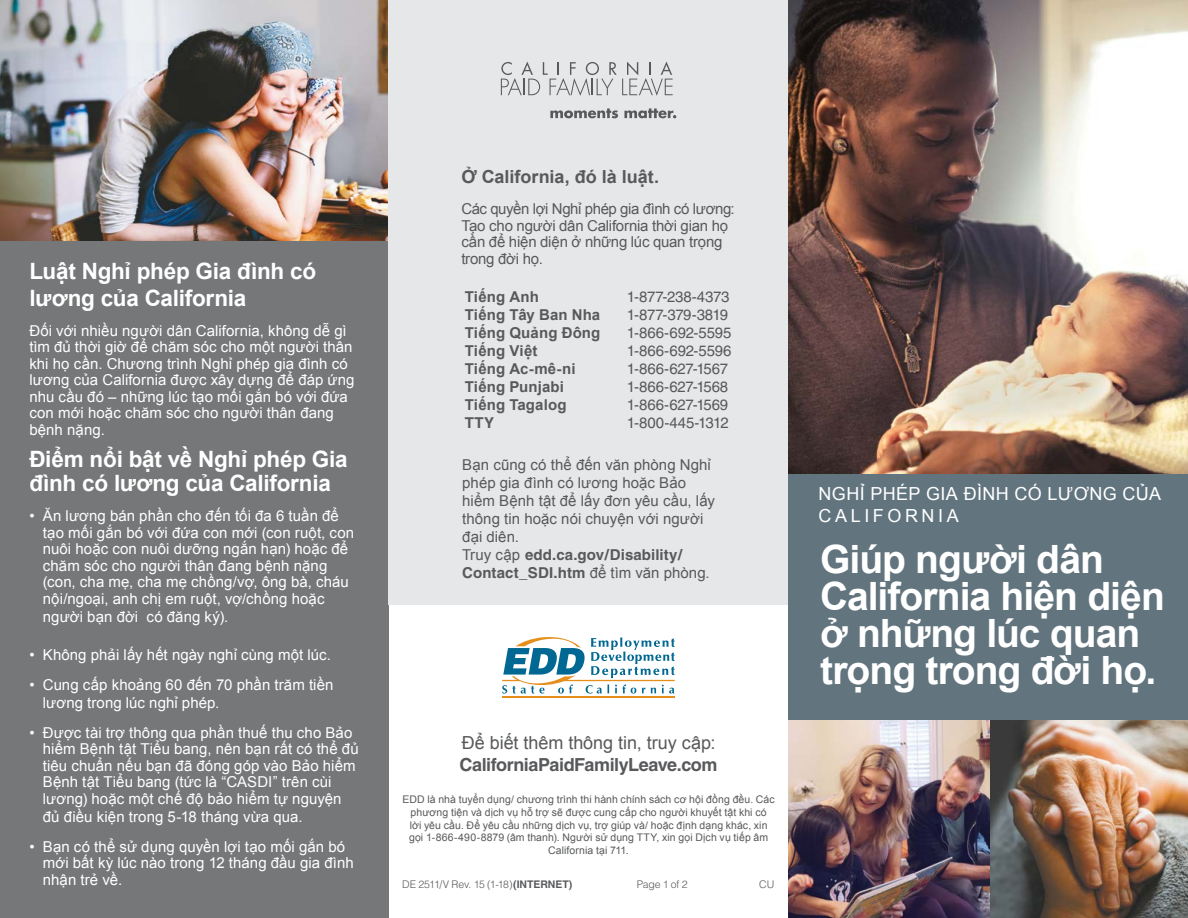
<style>
.page{position:relative;width:1188px;height:918px;background:#fff}
.page>*{position:absolute;margin:0;border:0;box-sizing:border-box;transform-origin:0 0}
.t1{font:700 39px/37.2px "Arial";letter-spacing:-.025em;color:#fff}
.t2{font:700 22.5px/27px "Arial";letter-spacing:-.01em;color:#fff}
.t3{font:18px/21.6px "Arial";letter-spacing:.02em;color:#fff}
.t4{font:700 18px "Helvetica";letter-spacing:-.025em;color:#58595b}
.t5{font:18px "Arial";color:#58595b}
.t6{font:700 18px "Arial";color:#58595b}
.t7{font:15px/16.5px "Arial";letter-spacing:.005em;color:#fff}
.t8{font:15px/18px "Arial";letter-spacing:-.005em;color:#58595b}
.t9{font:15px "Helvetica";letter-spacing:-.015em;color:#58595b}
.t10{font:700 15px "Arial";letter-spacing:.01em;color:#58595b}
.t11{font:700 15px/18px "Helvetica";letter-spacing:.01em;color:#58595b}
.t12{font:10.5px/12.6px "Arial";letter-spacing:.01em;color:#58595b;text-align:center}
.t13{font:300 10.5px "Helvetica";letter-spacing:-.025em;color:#58595b}
.s1{font-family:"Arial";font-weight:400}
.s2{font-weight:700}
</style>
<div class="page">
<div style="left:0;top:211px;width:389px;height:707px;background:#757779"></div>
<img style="left:0;top:0;width:389px;height:240px">
<div style="left:389px;top:0;width:403px;height:605px;background:#e6e7e8"></div>
<div style="left:788px;top:299px;width:400px;height:565px;background:#62747e"></div>
<img style="left:788px;top:0;width:400px;height:474px">
<img style="left:788px;top:720px;width:400px;height:198px">
<svg style="left:550px;top:108px;width:68px;height:10px"></svg>
<svg style="left:624px;top:108px;width:52px;height:10px"></svg>
<svg style="left:501px;top:62px;width:172px;height:34px"></svg>
<hr style="left:502px;top:697px;width:173px;height:1px;background:#e58e1a">
<svg style="left:502px;top:637px;width:173px;height:57px"></svg>
<h2 class="t2" style="left:29px;top:258px;width:288px">Luật Nghỉ phép Gia đình có lương của California</h2>
<p class="t7" style="left:29px;top:322px;width:327px">Đối với nhiều người dân California, không dễ gì tìm đủ thời giờ để chăm sóc cho một người thân khi họ cần. Chương trình Nghỉ phép gia đình có lương của California được xây dựng để đáp ứng nhu cầu đó – những lúc tạo mối gắn bó với đứa con mới hoặc chăm sóc cho người thân đang bệnh nặng.</p>
<h2 class="t2" style="left:29px;top:448px;width:320px;line-height:24px">Điểm nổi bật về Nghỉ phép Gia đình có lương của California</h2>
<p class="t7" style="left:43px;top:508px;width:313px;text-indent:-14px">• Ăn lương bán phần cho đến tối đa 6 tuần để tạo mối gắn bó với đứa con mới (con ruột, con nuôi hoặc con nuôi dưỡng ngắn hạn) hoặc để chăm sóc cho người thân đang bệnh nặng (con, cha mẹ, cha mẹ chồng/vợ, ông bà, cháu nội/ngoại, anh chị em ruột, vợ/chồng hoặc</p>
<p class="t7" style="left:43px;top:608px;width:187px">người bạn đời có đăng ký).</p>
<p class="t7" style="left:29px;top:647px;width:303px">• Không phải lấy hết ngày nghỉ cùng một lúc.</p>
<p class="t7" style="left:43px;top:676px;width:292px;line-height:18px;text-indent:-14px">• Cung cấp khoảng 60 đến 70 phần trăm tiền lương trong lúc nghỉ phép.</p>
<p class="t7" style="left:43px;top:725px;width:317px;text-indent:-14px">• Được tài trợ thông qua phần thuế thu cho Bảo hiểm Bệnh tật Tiểu bang, nên bạn rất có thể đủ tiêu chuẩn nếu bạn đã đóng góp vào Bảo hiểm Bệnh tật Tiểu bang (tức là “CASDI” trên cùi lương) hoặc một chế độ bảo hiểm tự nguyện</p>
<p class="t7" style="left:43px;top:809px;width:261px">đủ điều kiện trong 5-18 tháng vừa qua.</p>
<p class="t7" style="left:43px;top:839px;width:312px;text-indent:-14px">• Bạn có thể sử dụng quyền lợi tạo mối gắn bó mới bất kỳ lúc nào trong 12 tháng đầu gia đình nhận trẻ về.</p>
<p class="t6" style="left:461px;top:164px;width:199px">Ở California, đó là luật.</p>
<p class="t8" style="left:461px;top:201px;width:275px;line-height:16.5px">Các quyền lợi Nghỉ phép gia đình có lương:<br>Tạo cho người dân California thời gian họ cần để hiện diện ở những lúc quan trọng trong đời họ.</p>
<p class="t10" style="left:465px;top:287px;width:76px">Tiếng Anh</p>
<p class="t9" style="left:627px;top:288px;width:104px">1-877-238-4373</p>
<p class="t10" style="left:465px;top:305px;width:137px">Tiếng Tây Ban Nha</p>
<p class="t9" style="left:627px;top:306px;width:103px">1-877-379-3819</p>
<p class="t10" style="left:465px;top:323px;width:137px">Tiếng Quảng Đông</p>
<p class="t9" style="left:627px;top:324px;width:106px">1-866-692-5595</p>
<p class="t10" style="left:465px;top:341px;width:74px">Tiếng Việt</p>
<p class="t9" style="left:627px;top:342px;width:106px">1-866-692-5596</p>
<p class="t10" style="left:465px;top:359px;width:112px">Tiếng Ac-mê-ni</p>
<p class="t9" style="left:627px;top:360px;width:103px">1-866-627-1567</p>
<p class="t10" style="left:465px;top:377px;width:101px">Tiếng Punjabi</p>
<p class="t9" style="left:627px;top:378px;width:103px">1-866-627-1568</p>
<p class="t10" style="left:465px;top:395px;width:103px">Tiếng Tagalog</p>
<p class="t9" style="left:627px;top:396px;width:103px">1-866-627-1569</p>
<p class="t11" style="left:465px;top:414px;width:31px">TTY</p>
<p class="t9" style="left:627px;top:414px;width:103px">1-800-445-1312</p>
<p class="t8" style="left:462px;top:456px;width:254px">Bạn cũng có thể đến văn phòng Nghỉ phép gia đình có lương hoặc Bảo hiểm Bệnh tật để lấy đơn yêu cầu, lấy thông tin hoặc nói chuyện với người đại diên.</p>
<p class="t11" style="left:462px;top:545px;width:249px"><span class="s1">Truy cập</span> edd.ca.gov/Disability/<br>Contact_SDI.htm <span class="s1">để tìm văn phòng.</span></p>
<p class="t5" style="left:462px;top:731px;width:255px">Để biết thêm thông tin, truy cập:</p>
<p class="t4" style="left:460px;top:753px;width:259px">CaliforniaPaidFamilyLeave.com</p>
<p class="t12" style="left:402px;top:793px;width:374px">EDD là nhà tuyển dụng/ chương trình thi hành chính sách cơ hội đồng đều. Các phương tiện và dịch vụ hỗ trợ sẽ được cung cấp cho người khuyết tật khi có<br>lời yêu cầu. Để yêu cầu những dịch vụ, trợ giúp và/ hoặc định dạng khác, xin gọi 1-866-490-8879 (âm thanh). Người sử dụng TTY, xin gọi Dịch vụ tiếp âm California tại 711.</p>
<p class="t13" style="left:402px;top:878px;width:172px">DE 2511/V Rev. 15 (1-18)<span class="s2">(INTERNET)</span></p>
<p class="t13" style="left:637px;top:878px;width:52px">Page 1 of 2</p>
<p class="t13" style="left:759px;top:878px;width:17px">CU</p>
<p class="t3" style="left:819px;top:483px;width:344px">NGHỈ PHÉP GIA ĐÌNH CÓ LƯƠNG CỦA<br>C A L I F O R N I A</p>
<h1 class="t1" style="left:820px;top:542px;width:346px">Giúp người dân<br>California hiện diện ở những lúc quan trọng trong đời họ.</h1>
</div>
